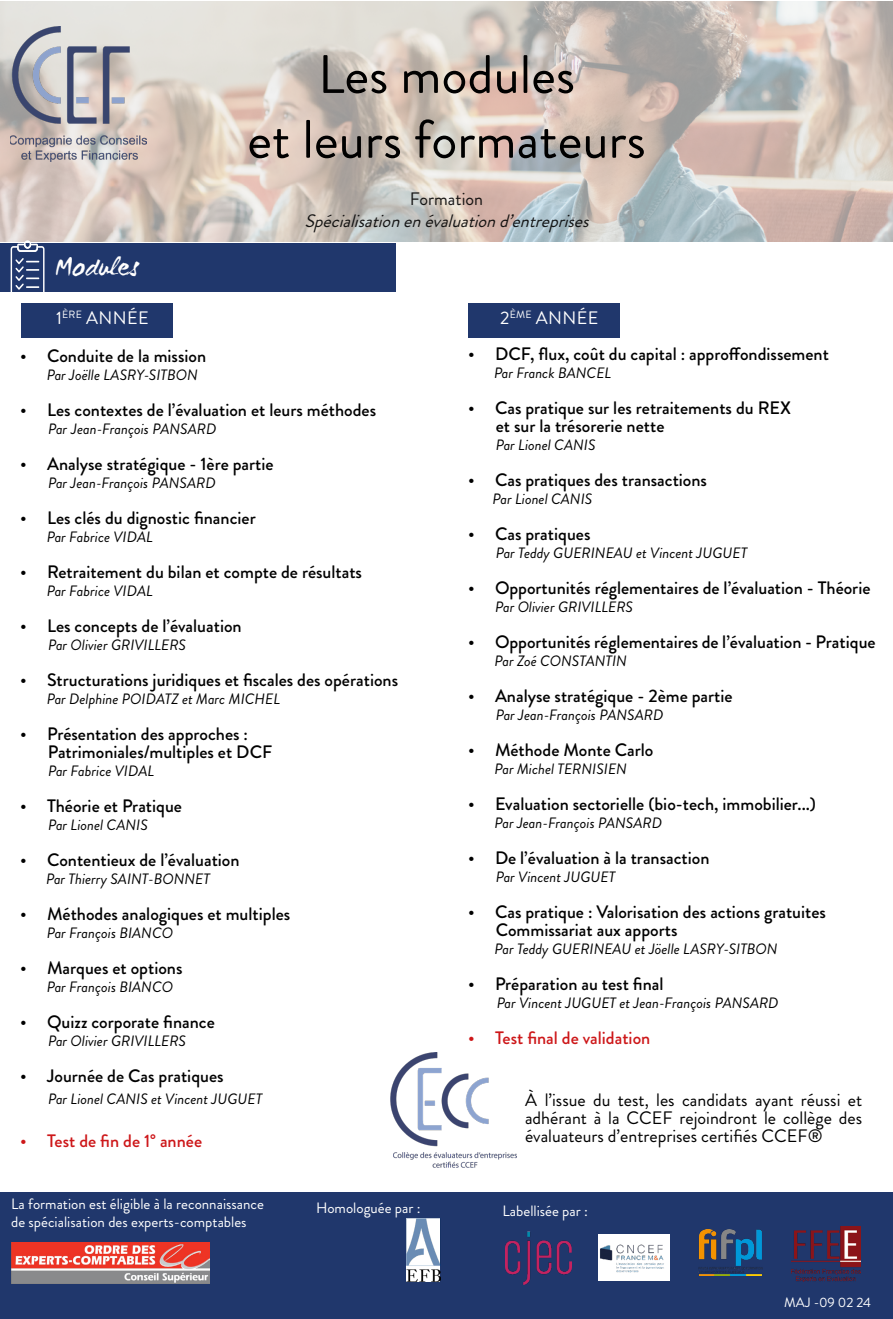
<style>
.page{position:relative;width:893px;height:1319px;background:#fff}
.page>*{position:absolute;margin:0;border:0;box-sizing:border-box;transform-origin:0 0}
.t1{font:54px/64.8px "Brandon Grotesque";color:#000;text-align:center}
.t2{font:27px "WC Mano Negra Bta";color:#fff}
.t3{font:500 18px/18px "Brandon Grotesque";color:#000}
.t4{font:18px/18px "Brandon Grotesque";color:#000;text-align:justify}
.t5{font:500 18px "Brandon Grotesque";color:#cd1719}
.t6{font:italic 18px "Brandon Grotesque";color:#000}
.t7{font:18px "Brandon Grotesque";letter-spacing:.02em;color:#fff}
.t8{font:italic 15px "Brandon Grotesque";color:#000}
.t9{font:15px/18px "Brandon Grotesque";color:#fff}
.t10{font:13.5px "Brandon Grotesque";color:#fff}
.s1{color:#ce181c}
</style>
<div class="page">
<div style="left:0;top:1191px;width:893px;height:127px;background:#20376c"></div>
<img style="left:505px;top:1231px;width:67px;height:53px">
<img style="left:406px;top:1218px;width:34px;height:63px">
<img style="left:792px;top:1226px;width:68px;height:54px">
<img style="left:698px;top:1229px;width:65px;height:46px">
<img style="left:11px;top:1242px;width:199px;height:41px">
<img style="left:598px;top:1234px;width:71px;height:46px">
<img style="left:0;top:1px;width:893px;height:240px">
<div style="left:1px;top:243px;width:395px;height:49px;background:#20376c"></div>
<div style="left:21px;top:303px;width:152px;height:35px;background:#20376c"></div>
<div style="left:468px;top:303px;width:152px;height:35px;background:#20376c"></div>
<svg style="left:11px;top:240px;width:34px;height:52px"></svg>
<img style="left:390px;top:1052px;width:127px;height:116px">
<img style="left:11px;top:27px;width:136px;height:134px">
<h1 class="t1" style="left:247px;top:43px;width:400px">Les modules<br>et leurs formateurs</h1>
<h2 class="t2" style="left:55px;top:250px;width:85px">Modules</h2>
<p class="t4" style="left:410px;top:190px;width:75px">Formation</p>
<p class="t6" style="left:304px;top:208px;width:292px">Spécialisationenévaluationd’entreprises</p>
<p class="t7" style="left:56px;top:305px;width:94px">1<sup>ÈRE</sup> ANNÉE</p>
<p class="t7" style="left:500px;top:305px;width:100px">2<sup>ÈME</sup> ANNÉE</p>
<p class="t3" style="left:20px;top:347px;width:188px">• Conduite de la mission</p>
<p class="t8" style="left:47px;top:364px;width:153px">Par Joëlle LASRY-SITBON</p>
<p class="t3" style="left:20px;top:401px;width:358px">• Les contextes de l’évaluation et leurs méthodes</p>
<p class="t8" style="left:48px;top:418px;width:170px">Par Jean-François PANSARD</p>
<p class="t3" style="left:20px;top:455px;width:255px">• Analyse stratégique - 1ère partie</p>
<p class="t8" style="left:48px;top:472px;width:169px">Par Jean-François PANSARD</p>
<p class="t3" style="left:20px;top:509px;width:237px">• Les clés du dignostic financier</p>
<p class="t8" style="left:47px;top:526px;width:108px">Par Fabrice VIDAL</p>
<p class="t3" style="left:20px;top:563px;width:343px">• Retraitement du bilan et compte de résultats</p>
<p class="t8" style="left:47px;top:580px;width:108px">Par Fabrice VIDAL</p>
<p class="t3" style="left:20px;top:617px;width:223px">• Les concepts de l’évaluation</p>
<p class="t8" style="left:48px;top:634px;width:139px">Par Olivier GRIVILLERS</p>
<p class="t3" style="left:20px;top:671px;width:380px">• Structurations juridiques et fiscales des opérations</p>
<p class="t8" style="left:47px;top:688px;width:235px">Par Delphine POIDATZ et Marc MICHEL</p>
<p class="t3" style="left:48px;top:725px;width:226px;text-indent:-28px">• Présentation des approches :<br>Patrimoniales/multiples et DCF</p>
<p class="t8" style="left:48px;top:760px;width:108px">Par Fabrice VIDAL</p>
<p class="t3" style="left:20px;top:797px;width:163px">• Théorie et Pratique</p>
<p class="t8" style="left:48px;top:814px;width:101px">Par Lionel CANIS</p>
<p class="t3" style="left:20px;top:851px;width:221px">• Contentieux de l’évaluation</p>
<p class="t8" style="left:46px;top:868px;width:165px">Par Thierry SAINT-BONNET</p>
<p class="t3" style="left:20px;top:905px;width:272px">• Méthodes analogiques et multiples</p>
<p class="t8" style="left:47px;top:922px;width:128px">Par François BIANCO</p>
<p class="t3" style="left:20px;top:959px;width:164px">• Marques et options</p>
<p class="t8" style="left:47px;top:976px;width:128px">Par François BIANCO</p>
<p class="t3" style="left:20px;top:1013px;width:196px">• Quizz corporate finance</p>
<p class="t8" style="left:48px;top:1030px;width:139px">Par Olivier GRIVILLERS</p>
<p class="t3" style="left:20px;top:1067px;width:205px">• Journée de Cas pratiques</p>
<p class="t8" style="left:48px;top:1088px;width:216px">Par Lionel CANIS et Vincent JUGUET</p>
<p class="t5" style="left:20px;top:1128px;width:183px">• Test de fin de <span class="s1">1°</span> année</p>
<p class="t3" style="left:468px;top:344px;width:362px">• DCF, flux, coût du capital : approffondissement</p>
<p class="t8" style="left:494px;top:362px;width:119px">Par Franck BANCEL</p>
<p class="t3" style="left:496px;top:398px;width:297px;text-indent:-28px">• Cas pratique sur les retraitements du REX et sur la trésorerie nette</p>
<p class="t8" style="left:496px;top:434px;width:101px">Par Lionel CANIS</p>
<p class="t3" style="left:468px;top:470px;width:241px">• Cas pratiques des transactions</p>
<p class="t8" style="left:493px;top:488px;width:101px">Par Lionel CANIS</p>
<p class="t3" style="left:468px;top:524px;width:124px">• Cas pratiques</p>
<p class="t8" style="left:496px;top:542px;width:253px">Par Teddy GUERINEAU et Vincent JUGUET</p>
<p class="t3" style="left:468px;top:578px;width:404px">• Opportunités réglementaires de l’évaluation - Théorie</p>
<p class="t8" style="left:495px;top:596px;width:139px">Par Olivier GRIVILLERS</p>
<p class="t3" style="left:468px;top:632px;width:409px">• Opportunités réglementaires de l’évaluation - Pratique</p>
<p class="t8" style="left:494px;top:650px;width:134px">Par Zoé CONSTANTIN</p>
<p class="t3" style="left:468px;top:686px;width:266px">• Analyse stratégique - 2ème partie</p>
<p class="t8" style="left:496px;top:704px;width:169px">Par Jean-François PANSARD</p>
<p class="t3" style="left:468px;top:740px;width:187px">• Méthode Monte Carlo</p>
<p class="t8" style="left:494px;top:758px;width:134px">Par Michel TERNISIEN</p>
<p class="t3" style="left:468px;top:794px;width:349px">• Evaluation sectorielle (bio-tech, immobilier...)</p>
<p class="t8" style="left:494px;top:812px;width:169px">Par Jean-François PANSARD</p>
<p class="t3" style="left:468px;top:848px;width:243px">• De l’évaluation à la transaction</p>
<p class="t8" style="left:496px;top:866px;width:121px">Par Vincent JUGUET</p>
<p class="t3" style="left:496px;top:902px;width:332px;text-indent:-28px">• Cas pratique : Valorisation des actions gratuites<br>Commissariat aux apports</p>
<p class="t8" style="left:494px;top:938px;width:285px">Par Teddy GUERINEAU et Jöelle LASRY-SITBON</p>
<p class="t3" style="left:468px;top:974px;width:197px">• Préparation au test final</p>
<p class="t8" style="left:497px;top:992px;width:283px">Par Vincent JUGUET et Jean-François PANSARD</p>
<p class="t5" style="left:468px;top:1025px;width:184px">• Test final de validation</p>
<p class="t4" style="left:525px;top:1090px;width:339px">À l’issue du test, les candidats ayant réussi et adhérant à la CCEF rejoindront le collège des évaluateurs d’entreprises certifiés CCEF®</p>
<p class="t9" style="left:11px;top:1194px;width:254px">La formation est éligible à la reconnaissance de spécialisation des experts-comptables</p>
<p class="t9" style="left:316px;top:1198px;width:106px">Homologuée par :</p>
<p class="t9" style="left:503px;top:1201px;width:87px">Labellisée par :</p>
<p class="t10" style="left:784px;top:1292px;width:89px">MAJ -09 02 24</p>
</div>
